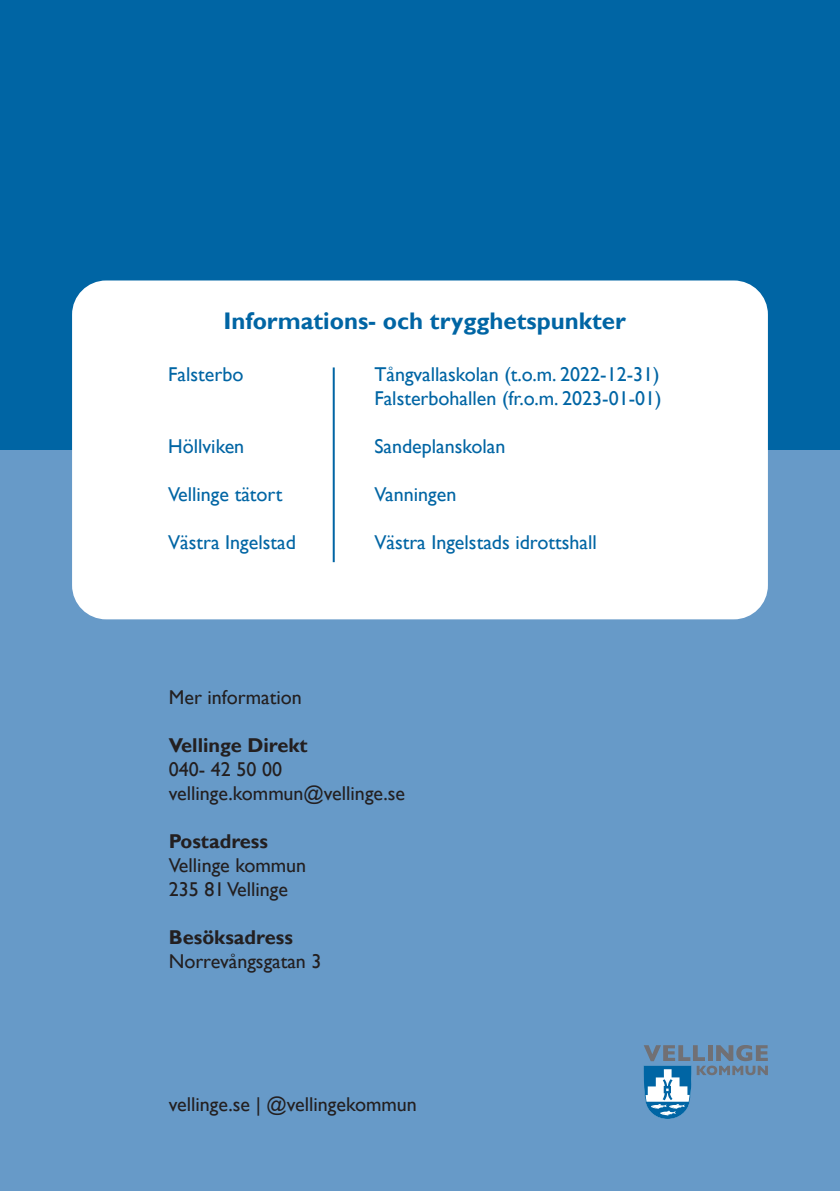
<style>
.page{position:relative;width:840px;height:1191px;background:#fff}
.page>*{position:absolute;margin:0;border:0;box-sizing:border-box;transform-origin:0 0}
.t1{font:700 24px "Gill Sans";color:#0065a4}
.t2{font:20px/24px "Gill Sans";color:#0065a4}
.t3{font:20px "Gill Sans";color:#231f20}
.t4{font:700 20px/24px "Gill Sans";color:#231f20}
.s1{font-weight:400}
</style>
<div class="page">
<div style="left:0;top:0;width:839px;height:1191px;background:#679ac8"></div>
<div style="left:0;top:0;width:839px;height:450px;background:#0065a4"></div>
<div style="left:72px;top:280px;width:695px;height:339px;background:#fff;border-radius:34px"></div>
<hr style="left:332px;top:367px;width:2px;height:195px;background:#0065a4">
<svg style="left:643px;top:1045px;width:124px;height:74px"></svg>
<p class="t1" style="left:223px;top:307px;width:403px">Informations- och trygghetspunkter</p>
<p class="t2" style="left:168px;top:363px;width:77px">Falsterbo</p>
<p class="t2" style="left:374px;top:363px;width:288px">Tångvallaskolan (t.o.m. 2022-12-31)<br>Falsterbohallen (fr.o.m. 2023-01-01)</p>
<p class="t2" style="left:374px;top:435px;width:133px">Sandeplanskolan</p>
<p class="t2" style="left:374px;top:483px;width:83px">Vanningen</p>
<p class="t2" style="left:374px;top:531px;width:224px">Västra Ingelstads idrottshall</p>
<p class="t2" style="left:168px;top:435px;width:78px">Höllviken</p>
<p class="t2" style="left:168px;top:483px;width:116px">Vellinge tätort</p>
<p class="t2" style="left:168px;top:531px;width:129px">Västra Ingelstad</p>
<p class="t3" style="left:169px;top:686px;width:134px">Mer information</p>
<p class="t4" style="left:169px;top:734px;width:140px">Vellinge Direkt<br><span class="s1">040- 42 50 00</span></p>
<p class="t3" style="left:169px;top:782px;width:238px">vellinge.kommun@vellinge.se</p>
<p class="t4" style="left:169px;top:830px;width:101px">Postadress</p>
<p class="t3" style="left:169px;top:854px;width:139px">Vellinge kommun</p>
<p class="t3" style="left:169px;top:878px;width:121px">235 81 Vellinge</p>
<p class="t4" style="left:169px;top:926px;width:125px">Besöksadress</p>
<p class="t3" style="left:169px;top:950px;width:154px">Norrevångsgatan 3</p>
<p class="t3" style="left:169px;top:1093px;width:249px">vellinge.se | @vellingekommun</p>
</div>
